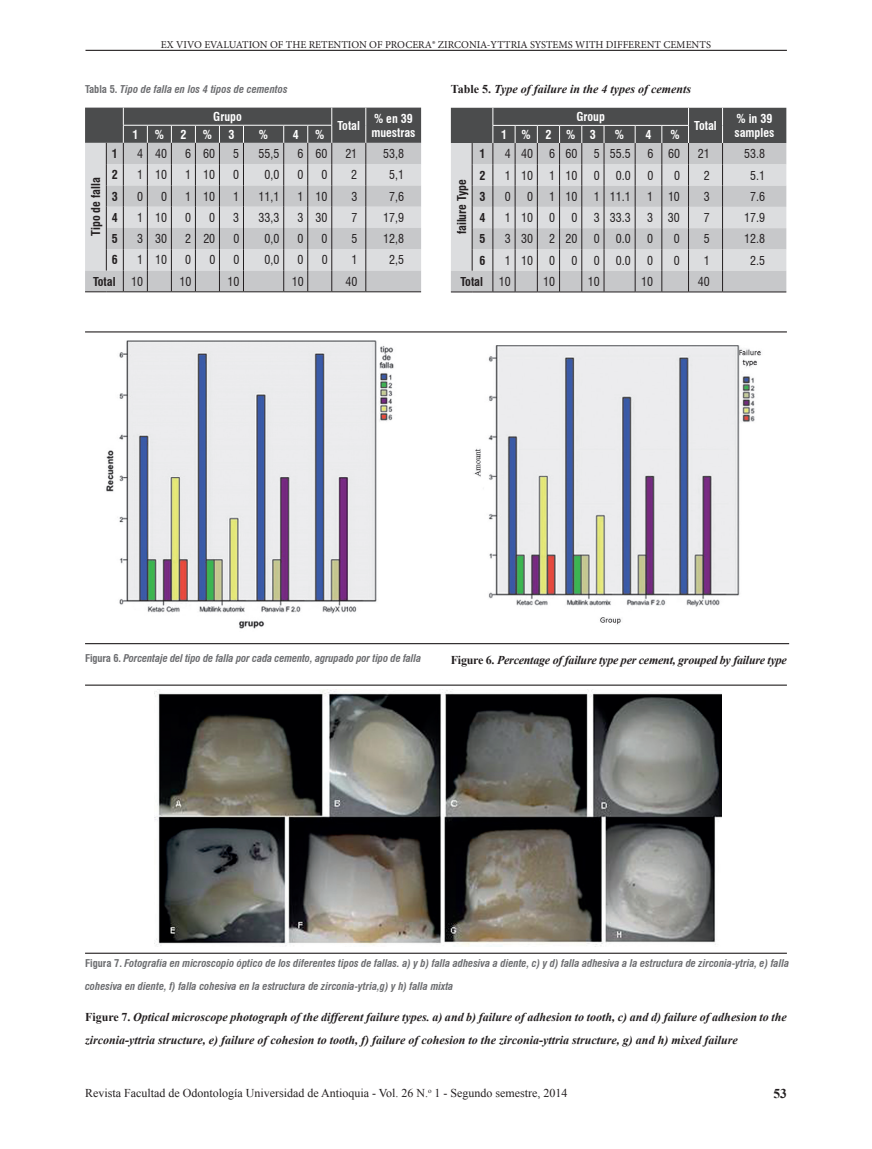
<style>
.page{position:relative;width:872px;height:1149px;background:#fff}
.page>*{position:absolute;margin:0;border:0;box-sizing:border-box;transform-origin:0 0}
.t1{font:700 13.5px "Times New Roman";color:#231f20}
.t2{font:italic 700 12px/22.5px "Times New Roman";color:#231f20}
.t3{font:condensed 12px "Swiss 721 BT";color:#231f20}
.t4{font:12px "Times New Roman";color:#231f20}
.t5{font:700 condensed 12px "Swiss 721 BT";color:#fff}
.t6{font:italic 700 12px "Times New Roman";letter-spacing:-.02em;color:#231f20}
.t7{font:700 condensed 12px "Swiss 721 BT";color:#231f20}
.t8{font:italic 700 condensed 10.5px/22.5px "Swiss 721 BT";color:#6c6d70}
.t9{font:10.5px "Minion Pro";color:#231f20}
.s1{font-style:normal}
</style>
<div class="page">
<hr style="left:85px;top:50px;width:702px;height:1px;background:#231f20">
<svg style="left:451px;top:108px;width:335px;height:184px;background:#b4b5b6"></svg>
<hr style="left:688px;top:291px;width:34px;height:1px;background:#231f20">
<hr style="left:722px;top:291px;width:64px;height:1px;background:#231f20">
<img style="left:474px;top:345px;width:287px;height:280px">
<svg style="left:85px;top:108px;width:336px;height:184px;background:#b4b5b7"></svg>
<hr style="left:332px;top:291px;width:34px;height:1px;background:#231f20">
<hr style="left:366px;top:291px;width:55px;height:1px;background:#231f20">
<img style="left:106px;top:340px;width:288px;height:289px">
<img style="left:154px;top:689px;width:567px;height:257px">
<hr style="left:85px;top:643px;width:704px;height:1px;background:#231f20">
<hr style="left:85px;top:331px;width:702px;height:1px;background:#231f20">
<hr style="left:85px;top:684px;width:702px;height:1px;background:#231f20">
<hr style="left:85px;top:952px;width:702px;height:1px;background:#231f20">
<p class="t9" style="left:161px;top:37px;width:551px">EX VIVO EVALUATION OF THE RETENTION OF PROCERA® ZIRCONIA-YTTRIA SYSTEMS WITH DIFFERENT CEMENTS</p>
<p class="t8" style="left:85px;top:78px;width:204px"><span class="s1">Tabla 5.</span> Tipo de falla en los 4 tipos de cementos</p>
<p class="t5" style="left:213px;top:109px;width:30px">Grupo</p>
<p class="t5" style="left:374px;top:111px;width:40px">% en 39</p>
<p class="t5" style="left:337px;top:118px;width:24px">Total</p>
<p class="t5" style="left:132px;top:127px;width:7px">1</p>
<p class="t5" style="left:155px;top:127px;width:11px">%</p>
<p class="t5" style="left:180px;top:127px;width:7px">2</p>
<p class="t5" style="left:203px;top:127px;width:11px">%</p>
<p class="t5" style="left:228px;top:127px;width:7px">3</p>
<p class="t5" style="left:259px;top:127px;width:11px">%</p>
<p class="t5" style="left:293px;top:127px;width:7px">4</p>
<p class="t5" style="left:315px;top:127px;width:11px">%</p>
<p class="t5" style="left:371px;top:125px;width:46px">muestras</p>
<p class="t2" style="left:451px;top:78px;width:242px"><span class="s1">Table 5.</span> Type of failure in the 4 types of cements</p>
<p class="t5" style="left:576px;top:109px;width:30px">Group</p>
<p class="t5" style="left:736px;top:112px;width:37px">% in 39</p>
<p class="t5" style="left:694px;top:118px;width:24px">Total</p>
<p class="t5" style="left:501px;top:127px;width:96px">1%2%3</p>
<p class="t5" style="left:615px;top:127px;width:11px">%</p>
<p class="t5" style="left:645px;top:127px;width:7px">4</p>
<p class="t5" style="left:670px;top:127px;width:11px">%</p>
<p class="t5" style="left:734px;top:125px;width:41px">samples</p>
<p class="t7" style="left:112px;top:146px;width:7px">1</p>
<p class="t3" style="left:137px;top:146px;width:31px">4 40</p>
<p class="t3" style="left:185px;top:146px;width:31px">6 60</p>
<p class="t3" style="left:233px;top:146px;width:7px">5</p>
<p class="t3" style="left:258px;top:146px;width:22px">55,5</p>
<p class="t3" style="left:297px;top:146px;width:31px">6 60</p>
<p class="t3" style="left:345px;top:146px;width:13px">21</p>
<p class="t3" style="left:383px;top:146px;width:22px">53,8</p>
<p class="t7" style="left:112px;top:168px;width:7px">2</p>
<p class="t3" style="left:137px;top:168px;width:31px">1 10</p>
<p class="t3" style="left:185px;top:168px;width:31px">1 10</p>
<p class="t3" style="left:233px;top:168px;width:7px">0</p>
<p class="t3" style="left:264px;top:168px;width:16px">0,0</p>
<p class="t3" style="left:297px;top:168px;width:7px">0</p>
<p class="t3" style="left:321px;top:168px;width:7px">0</p>
<p class="t3" style="left:351px;top:168px;width:7px">2</p>
<p class="t3" style="left:389px;top:168px;width:16px">5,1</p>
<p class="t7" style="left:112px;top:189px;width:7px">3</p>
<p class="t3" style="left:137px;top:189px;width:7px">0</p>
<p class="t3" style="left:161px;top:189px;width:7px">0</p>
<p class="t3" style="left:185px;top:189px;width:31px">1 10</p>
<p class="t3" style="left:233px;top:189px;width:7px">1</p>
<p class="t3" style="left:258px;top:189px;width:22px">11,1</p>
<p class="t3" style="left:297px;top:189px;width:31px">1 10</p>
<p class="t3" style="left:351px;top:189px;width:7px">3</p>
<p class="t3" style="left:389px;top:189px;width:16px">7,6</p>
<p class="t7" style="left:112px;top:210px;width:7px">4</p>
<p class="t3" style="left:137px;top:210px;width:31px">1 10</p>
<p class="t3" style="left:185px;top:210px;width:7px">0</p>
<p class="t3" style="left:209px;top:210px;width:7px">0</p>
<p class="t3" style="left:233px;top:210px;width:7px">3</p>
<p class="t3" style="left:258px;top:210px;width:22px">33,3</p>
<p class="t3" style="left:297px;top:210px;width:31px">3 30</p>
<p class="t3" style="left:351px;top:210px;width:7px">7</p>
<p class="t3" style="left:383px;top:210px;width:22px">17,9</p>
<p class="t7" style="left:112px;top:231px;width:7px">5</p>
<p class="t3" style="left:137px;top:231px;width:31px">3 30</p>
<p class="t3" style="left:185px;top:231px;width:31px">2 20</p>
<p class="t3" style="left:233px;top:231px;width:7px">0</p>
<p class="t3" style="left:265px;top:231px;width:16px">0,0</p>
<p class="t3" style="left:298px;top:231px;width:7px">0</p>
<p class="t3" style="left:322px;top:231px;width:7px">0</p>
<p class="t3" style="left:351px;top:231px;width:7px">5</p>
<p class="t3" style="left:383px;top:231px;width:22px">12,8</p>
<p class="t7" style="left:112px;top:253px;width:7px">6</p>
<p class="t3" style="left:137px;top:253px;width:31px">1 10</p>
<p class="t3" style="left:185px;top:253px;width:7px">0</p>
<p class="t3" style="left:209px;top:253px;width:7px">0</p>
<p class="t3" style="left:233px;top:253px;width:7px">0</p>
<p class="t3" style="left:265px;top:253px;width:16px">0,0</p>
<p class="t3" style="left:298px;top:253px;width:7px">0</p>
<p class="t3" style="left:322px;top:253px;width:7px">0</p>
<p class="t3" style="left:351px;top:253px;width:7px">1</p>
<p class="t3" style="left:389px;top:253px;width:16px">2,5</p>
<p class="t7" style="left:93px;top:274px;width:24px">Total</p>
<p class="t3" style="left:131px;top:274px;width:13px">10</p>
<p class="t3" style="left:179px;top:274px;width:13px">10</p>
<p class="t3" style="left:227px;top:274px;width:13px">10</p>
<p class="t3" style="left:292px;top:274px;width:13px">10</p>
<p class="t3" style="left:345px;top:274px;width:13px">40</p>
<p class="t7" style="left:89px;top:236px;width:60px;rotate:-90deg">Tipo de falla</p>
<p class="t7" style="left:479px;top:147px;width:7px">1</p>
<p class="t3" style="left:505px;top:147px;width:30px">4 40</p>
<p class="t3" style="left:549px;top:147px;width:30px">6 60</p>
<p class="t3" style="left:594px;top:147px;width:39px">5 55.5</p>
<p class="t3" style="left:647px;top:147px;width:34px">6 60</p>
<p class="t3" style="left:698px;top:147px;width:13px">21</p>
<p class="t3" style="left:744px;top:147px;width:22px">53.8</p>
<p class="t7" style="left:479px;top:168px;width:7px">2</p>
<p class="t3" style="left:505px;top:168px;width:30px">1 10</p>
<p class="t3" style="left:549px;top:168px;width:30px">1 10</p>
<p class="t3" style="left:594px;top:168px;width:7px">0</p>
<p class="t3" style="left:616px;top:168px;width:16px">0.0</p>
<p class="t3" style="left:647px;top:168px;width:7px">0</p>
<p class="t3" style="left:674px;top:168px;width:7px">0</p>
<p class="t3" style="left:704px;top:168px;width:7px">2</p>
<p class="t3" style="left:750px;top:168px;width:16px">5.1</p>
<p class="t7" style="left:479px;top:189px;width:7px">3</p>
<p class="t3" style="left:505px;top:189px;width:7px">0</p>
<p class="t3" style="left:527px;top:189px;width:7px">0</p>
<p class="t3" style="left:549px;top:189px;width:30px">1 10</p>
<p class="t3" style="left:594px;top:189px;width:39px">1 11.1</p>
<p class="t3" style="left:647px;top:189px;width:34px">1 10</p>
<p class="t3" style="left:703px;top:189px;width:7px">3</p>
<p class="t3" style="left:750px;top:189px;width:16px">7.6</p>
<p class="t7" style="left:479px;top:210px;width:7px">4</p>
<p class="t3" style="left:505px;top:210px;width:30px">1 10</p>
<p class="t3" style="left:549px;top:210px;width:7px">0</p>
<p class="t3" style="left:571px;top:210px;width:7px">0</p>
<p class="t3" style="left:593px;top:210px;width:39px">3 33.3</p>
<p class="t3" style="left:647px;top:210px;width:34px">3 30</p>
<p class="t3" style="left:703px;top:210px;width:7px">7</p>
<p class="t3" style="left:744px;top:210px;width:22px">17.9</p>
<p class="t7" style="left:479px;top:232px;width:7px">5</p>
<p class="t3" style="left:505px;top:232px;width:30px">3 30</p>
<p class="t3" style="left:549px;top:232px;width:30px">2 20</p>
<p class="t3" style="left:593px;top:232px;width:7px">0</p>
<p class="t3" style="left:616px;top:232px;width:16px">0.0</p>
<p class="t3" style="left:647px;top:232px;width:7px">0</p>
<p class="t3" style="left:674px;top:232px;width:7px">0</p>
<p class="t3" style="left:703px;top:232px;width:7px">5</p>
<p class="t3" style="left:744px;top:232px;width:22px">12.8</p>
<p class="t7" style="left:479px;top:253px;width:7px">6</p>
<p class="t3" style="left:505px;top:253px;width:30px">1 10</p>
<p class="t3" style="left:549px;top:253px;width:7px">0</p>
<p class="t3" style="left:571px;top:253px;width:7px">0</p>
<p class="t3" style="left:593px;top:253px;width:7px">0</p>
<p class="t3" style="left:616px;top:253px;width:16px">0.0</p>
<p class="t3" style="left:647px;top:253px;width:7px">0</p>
<p class="t3" style="left:674px;top:253px;width:7px">0</p>
<p class="t3" style="left:703px;top:253px;width:7px">1</p>
<p class="t3" style="left:750px;top:253px;width:16px">2.5</p>
<p class="t7" style="left:460px;top:274px;width:24px">Total</p>
<p class="t3" style="left:499px;top:274px;width:13px">10</p>
<p class="t3" style="left:543px;top:274px;width:13px">10</p>
<p class="t3" style="left:587px;top:274px;width:13px">10</p>
<p class="t3" style="left:641px;top:274px;width:13px">10</p>
<p class="t3" style="left:697px;top:274px;width:13px">40</p>
<p class="t7" style="left:454px;top:234px;width:57px;rotate:-90deg">failure Type</p>
<p class="t8" style="left:85px;top:647px;width:337px"><span class="s1">Figura 6.</span> Porcentaje del tipo de falla por cada cemento, agrupado por tipo de falla</p>
<p class="t6" style="left:451px;top:651px;width:337px"><span class="s1">Figure 6.</span> Percentage of failure type per cement, grouped by failure type</p>
<p class="t8" style="left:85px;top:951px;width:705px"><span class="s1">Figura 7.</span> Fotografía en microscopio óptico de los diferentes tipos de fallas. a) y b) falla adhesiva a diente, c) y d) falla adhesiva a la estructura de zirconia-ytria, e) falla cohesiva en diente, f) falla cohesiva en la estructura de zirconia-ytria,g) y h) falla mixta</p>
<p class="t2" style="left:85px;top:1005px;width:703px"><span class="s1">Figure 7.</span> Optical microscope photograph of the different failure types. a) and b) failure of adhesion to tooth, c) and d) failure of adhesion to the zirconia-yttria structure, e) failure of cohesion to tooth, f) failure of cohesion to the zirconia-yttria structure, g) and h) mixed failure</p>
<p class="t4" style="left:85px;top:1084px;width:484px">Revista Facultad de Odontología Universidad de Antioquia - Vol. 26 N.<sup>o</sup> 1 - Segundo semestre, 2014</p>
<p class="t1" style="left:773px;top:1083px;width:15px">53</p>
</div>
